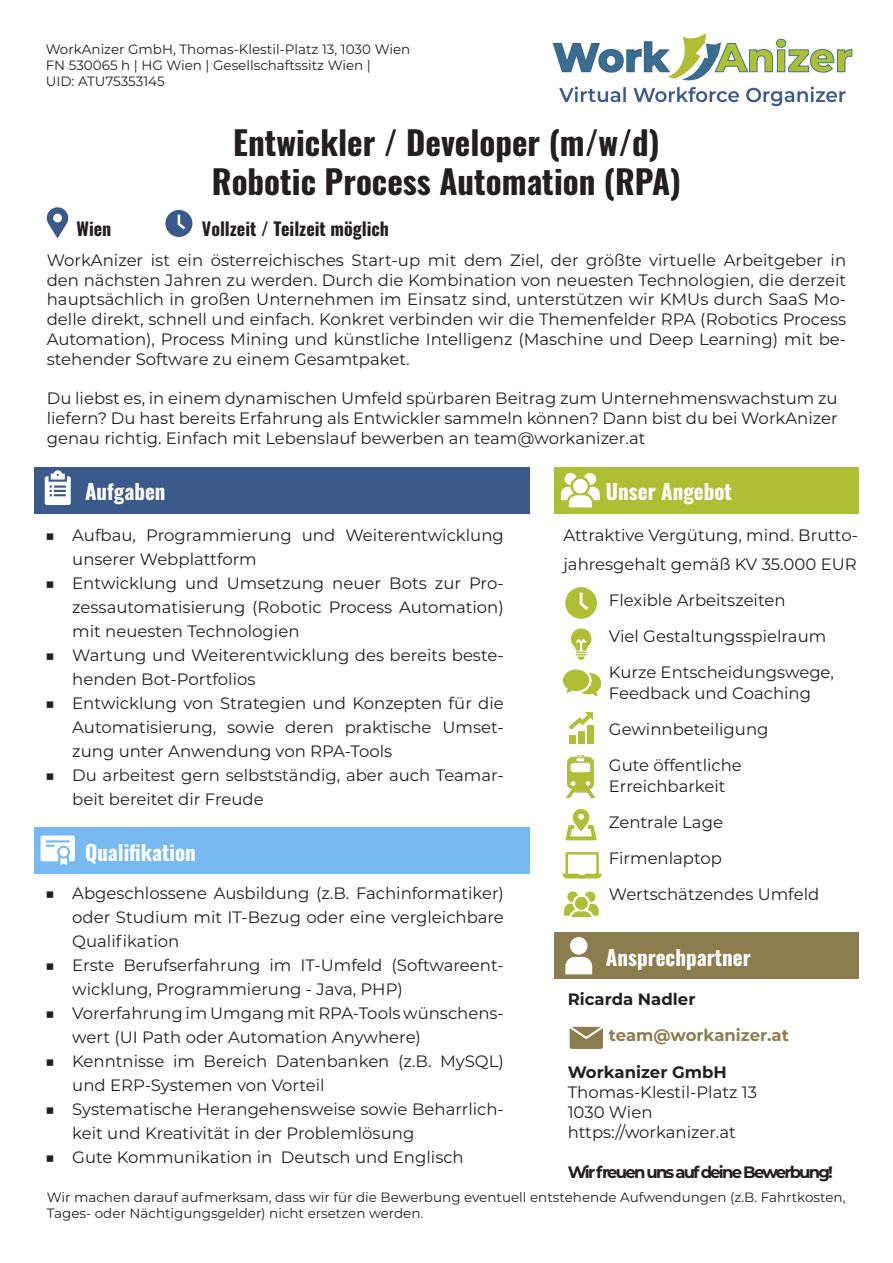
<style>
.page{position:relative;width:893px;height:1263px;background:#fff}
.page>*{position:absolute;margin:0;border:0;box-sizing:border-box;transform-origin:0 0}
.t1{font:700 33px "Oswald";color:#231f20}
.t2{font:700 21px "Oswald";color:#fff}
.t3{font:700 18px "Oswald";color:#231f20}
.t4{font:16.5px/24px "Montserrat";color:#231f20}
.t5{font:700 16.5px "Montserrat";letter-spacing:-.11em;color:#231f20}
.t6{font:700 16.5px "Montserrat";color:#231f20}
.t7{font:700 16.5px "Montserrat";color:#8c7d4f}
.t8{font:13.5px/16.2px "Montserrat";color:#231f20}
</style>
<div class="page">
<img style="left:552px;top:33px;width:301px;height:74px">
<div style="left:34px;top:467px;width:495px;height:46px;background:#3b5a8c"></div>
<div style="left:555px;top:467px;width:304px;height:46px;background:#afbf34"></div>
<div style="left:555px;top:932px;width:304px;height:47px;background:#8c7d4f"></div>
<div style="left:34px;top:827px;width:495px;height:47px;background:#77b9f2"></div>
<svg style="left:47px;top:207px;width:21px;height:31px"></svg>
<svg style="left:165px;top:210px;width:27px;height:27px"></svg>
<svg style="left:571px;top:628px;width:20px;height:32px"></svg>
<svg style="left:41px;top:835px;width:34px;height:31px"></svg>
<svg style="left:563px;top:669px;width:38px;height:27px"></svg>
<svg style="left:45px;top:470px;width:26px;height:35px"></svg>
<svg style="left:565px;top:587px;width:32px;height:32px"></svg>
<svg style="left:570px;top:1027px;width:33px;height:22px"></svg>
<svg style="left:562px;top:852px;width:40px;height:26px"></svg>
<svg style="left:565px;top:809px;width:32px;height:31px"></svg>
<svg style="left:561px;top:473px;width:39px;height:34px"></svg>
<div style="left:570px;top:937px;width:18px;height:18px;background:#fff;border-radius:50%"></div>
<svg style="left:565px;top:957px;width:27px;height:17px"></svg>
<div style="left:569px;top:735px;width:7px;height:8px;background:#afbf34"></div>
<div style="left:578px;top:731px;width:7px;height:12px;background:#afbf34"></div>
<div style="left:587px;top:725px;width:6px;height:18px;background:#afbf34"></div>
<svg style="left:569px;top:712px;width:24px;height:18px"></svg>
<img style="left:566px;top:755px;width:29px;height:42px">
<svg style="left:564px;top:891px;width:35px;height:26px"></svg>
<p class="t8" style="left:46px;top:40px;width:366px">WorkAnizer GmbH, Thomas-Klestil-Platz 13, 1030 Wien</p>
<p class="t8" style="left:46px;top:56px;width:327px">FN 530065 h | HG Wien | Gesellschaftssitz Wien |</p>
<p class="t8" style="left:46px;top:73px;width:121px">UID: ATU75353145</p>
<p class="t1" style="left:233px;top:125px;width:428px">Entwickler / Developer (m/w/d)</p>
<p class="t1" style="left:212px;top:164px;width:471px">Robotic Process Automation (RPA)</p>
<p class="t3" style="left:77px;top:220px;width:36px">Wien</p>
<p class="t3" style="left:202px;top:220px;width:189px">Vollzeit / Teilzeit möglich</p>
<p class="t4" style="left:47px;top:249px;width:801px;line-height:19.8px;text-align:justify">WorkAnizer ist ein österreichisches Start-up mit dem Ziel, der größte virtuelle Arbeitgeber in den nächsten Jahren zu werden. Durch die Kombination von neuesten Technologien, die derzeit hauptsächlich in großen Unternehmen im Einsatz sind, unterstützen wir KMUs durch SaaS Mo&shy;delle direkt, schnell und einfach. Konkret verbinden wir die Themenfelder RPA (Robotics Process Automation), Process Mining und künstliche Intelligenz (Maschine und Deep Learning) mit be&shy;stehender Software zu einem Gesamtpaket.</p>
<p class="t4" style="left:47px;top:388px;width:792px;line-height:19.8px;text-align:justify">Du liebst es, in einem dynamischen Umfeld spürbaren Beitrag zum Unternehmenswachstum zu liefern? Du hast bereits Erfahrung als Entwickler sammeln können? Dann bist du bei WorkAnizer genau richtig. Einfach mit Lebenslauf bewerben an team@workanizer.at</p>
<p class="t2" style="left:85px;top:481px;width:82px">Aufgaben</p>
<p class="t2" style="left:606px;top:481px;width:127px">Unser Angebot</p>
<p class="t4" style="left:563px;top:520px;width:296px;line-height:28.5px">Attraktive Vergütung, mind. Brutto&shy;jahresgehalt gemäß KV 35.000 EUR</p>
<p class="t4" style="left:609px;top:587px;width:178px">Flexible Arbeitszeiten</p>
<p class="t4" style="left:609px;top:623px;width:219px">Viel Gestaltungsspielraum</p>
<p class="t4" style="left:609px;top:661px;width:227px;line-height:21px">Kurze Entscheidungswege,<br>Feedback und Coaching</p>
<p class="t4" style="left:609px;top:716px;width:161px">Gewinnbeteiligung</p>
<p class="t4" style="left:609px;top:754px;width:134px;line-height:21px">Gute öffentliche<br>Erreichbarkeit</p>
<p class="t4" style="left:609px;top:809px;width:116px">Zentrale Lage</p>
<p class="t4" style="left:609px;top:845px;width:115px">Firmenlaptop</p>
<p class="t4" style="left:609px;top:881px;width:212px">Wertschätzendes Umfeld</p>
<p class="t4" style="left:72px;top:523px;width:433px;text-indent:-27px">■ Aufbau, Programmierung und Weiterentwicklung unserer Webplattform</p>
<p class="t4" style="left:72px;top:571px;width:433px;text-align:justify;text-indent:-27px">■ Entwicklung und Umsetzung neuer Bots zur Pro&shy;zessautomatisierung (Robotic Process Automation) mit neuesten Technologien</p>
<p class="t4" style="left:72px;top:643px;width:433px;text-indent:-27px">■ Wartung und Weiterentwicklung des bereits beste&shy;henden Bot-Portfolios</p>
<p class="t4" style="left:72px;top:691px;width:433px;text-align:justify;text-indent:-27px">■ Entwicklung von Strategien und Konzepten für die Automatisierung, sowie deren praktische Umset&shy;zung unter Anwendung von RPA-Tools</p>
<p class="t4" style="left:72px;top:763px;width:433px;text-indent:-27px">■ Du arbeitest gern selbstständig, aber auch Teamar&shy;beit bereitet dir Freude</p>
<p class="t2" style="left:85px;top:841px;width:112px">Qualifikation</p>
<p class="t4" style="left:72px;top:881px;width:433px;text-align:justify;text-indent:-27px">■ Abgeschlossene Ausbildung (z.B. Fachinformatiker) oder Studium mit IT-Bezug oder eine vergleichbare Qualifikation</p>
<p class="t4" style="left:72px;top:953px;width:433px;text-indent:-27px">■ Erste Berufserfahrung im IT-Umfeld (Softwareent&shy;wicklung, Programmierung - Java, PHP)</p>
<p class="t4" style="left:72px;top:1001px;width:433px;text-indent:-27px">■ Vorerfahrung im Umgang mit RPA-Tools wünschens&shy;wert (UI Path oder Automation Anywhere)</p>
<p class="t4" style="left:72px;top:1049px;width:433px;text-indent:-27px">■ Kenntnisse im Bereich Datenbanken (z.B. MySQL) und ERP-Systemen von Vorteil</p>
<p class="t4" style="left:72px;top:1097px;width:433px;text-indent:-27px">■ Systematische Herangehensweise sowie Beharrlich&shy;keit und Kreativität in der Problemlösung</p>
<p class="t4" style="left:45px;top:1145px;width:420px">■ Gute Kommunikation in Deutsch und Englisch</p>
<p class="t8" style="left:47px;top:1188px;width:800px">Wir machen darauf aufmerksam, dass wir für die Bewerbung eventuell entstehende Aufwendungen (z.B. Fahrtkosten,<br>Tages- oder Nächtigungsgelder) nicht ersetzen werden.</p>
<p class="t2" style="left:606px;top:946px;width:146px">Ansprechpartner</p>
<p class="t6" style="left:568px;top:987px;width:129px">Ricarda Nadler</p>
<p class="t7" style="left:609px;top:1023px;width:182px">team@workanizer.at</p>
<p class="t6" style="left:568px;top:1061px;width:161px">Workanizer GmbH</p>
<p class="t4" style="left:568px;top:1080px;width:191px">Thomas-Klestil-Platz 13</p>
<p class="t4" style="left:568px;top:1100px;width:86px">1030 Wien</p>
<p class="t4" style="left:568px;top:1119px;width:170px">https://workanizer.at</p>
<p class="t5" style="left:568px;top:1160px;width:267px">Wir freuen uns auf deine Bewerbung!</p>
</div>
